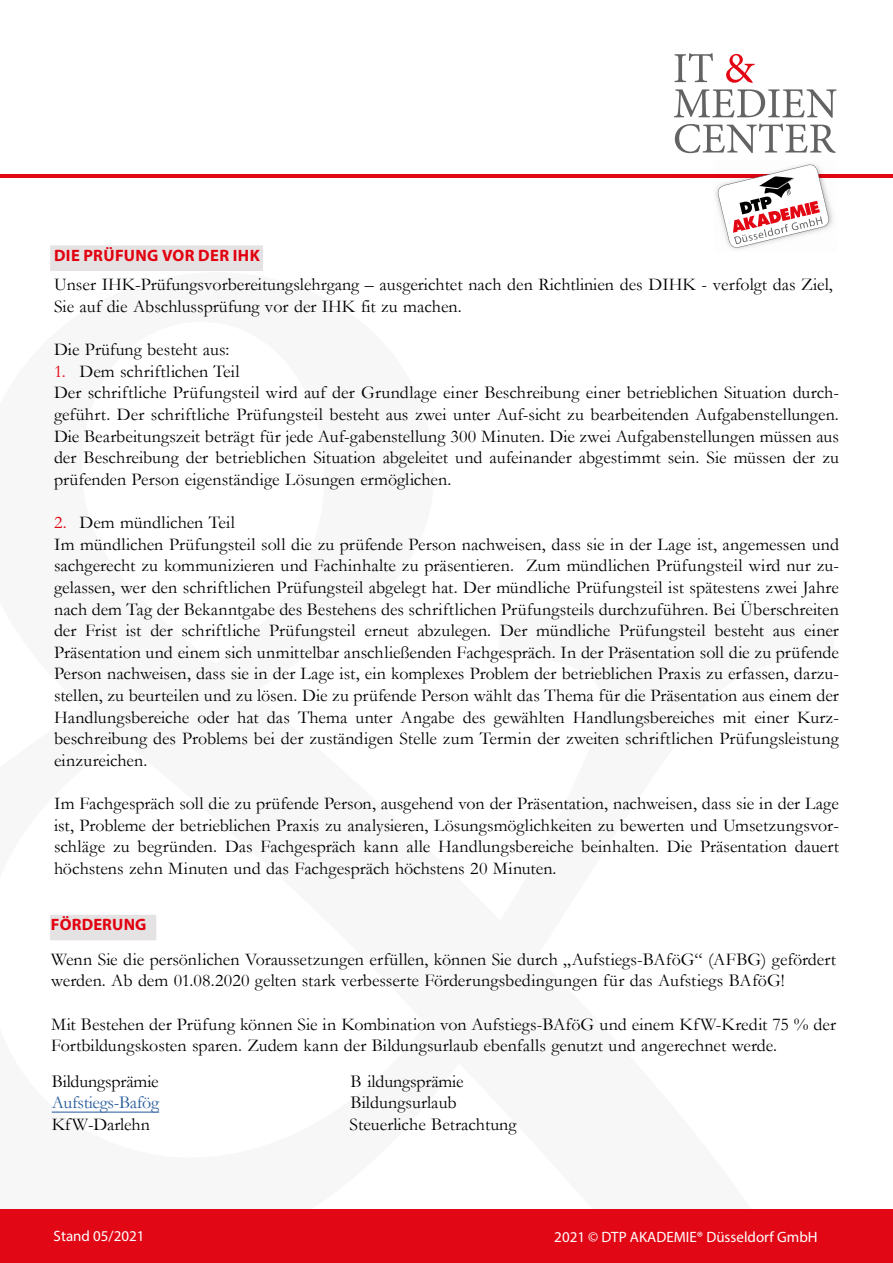
<style>
.page{position:relative;width:893px;height:1263px;background:#fff}
.page>*{position:absolute;margin:0;border:0;box-sizing:border-box;transform-origin:0 0}
.t1{font:18px/21.6px "Garamond";color:#000}
.t2{font:18px "Garamond";letter-spacing:-.02em;color:#275b9b}
.t3{font:700 16.5px "Myriad Pro";letter-spacing:.015em;color:#e2000f}
.t4{font:15px "Myriad Pro";color:#fff}
.s1{color:#e2000f}
</style>
<div class="page">
<hr style="left:0;top:174px;width:893px;height:4px;background:#e20714">
<svg style="left:675px;top:124px;width:161px;height:29px"></svg>
<svg style="left:674px;top:89px;width:162px;height:29px"></svg>
<svg style="left:726px;top:54px;width:28px;height:29px"></svg>
<svg style="left:675px;top:53px;width:38px;height:29px"></svg>
<img style="left:715px;top:192px;width:118px;height:34px">
<svg style="left:716px;top:164px;width:114px;height:85px"></svg>
<div style="left:0;top:1210px;width:893px;height:53px;background:#e20714"></div>
<div style="left:50px;top:246px;width:213px;height:25px;background:#e4e2e2"></div>
<div style="left:50px;top:919px;width:106px;height:17px;background:#e4e2e2"></div>
<hr style="left:52px;top:1112px;width:107px;height:1px;background:#275b9b">
<p class="t3" style="left:54px;top:244px;width:207px">DIE PRÜFUNG VOR DER IHK</p>
<p class="t1" style="left:54px;top:274px;width:780px">Unser IHK-Prüfungsvorbereitungslehrgang – ausgerichtet nach den Richtlinien des DIHK - verfolgt das Ziel,<br>Sie auf die Abschlussprüfung vor der IHK fit zu machen.</p>
<p class="t1" style="left:54px;top:338px;width:177px">Die Prüfung besteht aus:</p>
<p class="t1" style="left:54px;top:360px;width:786px"><span class="s1">1.</span> Dem schriftlichen Teil<br>Der schriftliche Prüfungsteil wird auf der Grundlage einer Beschreibung einer betrieblichen Situation durch&shy;geführt. Der schriftliche Prüfungsteil besteht aus zwei unter Auf-sicht zu bearbeitenden Aufgabenstellungen.<br>Die Bearbeitungszeit beträgt für jede Auf-gabenstellung 300 Minuten. Die zwei Aufgabenstellungen müssen aus der Beschreibung der betrieblichen Situation abgeleitet und aufeinander abgestimmt sein. Sie müssen der zu prüfenden Person eigenständige Lösungen ermöglichen.</p>
<p class="t1" style="left:54px;top:511px;width:786px"><span class="s1">2.</span> Dem mündlichen Teil<br>Im mündlichen Prüfungsteil soll die zu prüfende Person nachweisen, dass sie in der Lage ist, angemessen und sachgerecht zu kommunizieren und Fachinhalte zu präsentieren. Zum mündlichen Prüfungsteil wird nur zu&shy;gelassen, wer den schriftlichen Prüfungsteil abgelegt hat. Der mündliche Prüfungsteil ist spätestens zwei Jahre nach dem Tag der Bekanntgabe des Bestehens des schriftlichen Prüfungsteils durchzuführen. Bei Überschreiten der Frist ist der schriftliche Prüfungsteil erneut abzulegen. Der mündliche Prüfungsteil besteht aus einer Präsentation und einem sich unmittelbar anschließenden Fachgespräch. In der Präsentation soll die zu prüfende Person nachweisen, dass sie in der Lage ist, ein komplexes Problem der betrieblichen Praxis zu erfassen, darzu&shy;stellen, zu beurteilen und zu lösen. Die zu prüfende Person wählt das Thema für die Präsentation aus einem der Handlungsbereiche oder hat das Thema unter Angabe des gewählten Handlungsbereiches mit einer Kurz&shy;beschreibung des Problems bei der zuständigen Stelle zum Termin der zweiten schriftlichen Prüfungsleistung einzureichen.</p>
<p class="t1" style="left:54px;top:792px;width:786px;text-align:justify">Im Fachgespräch soll die zu prüfende Person, ausgehend von der Präsentation, nachweisen, dass sie in der Lage ist, Probleme der betrieblichen Praxis zu analysieren, Lösungsmöglichkeiten zu bewerten und Umsetzungsvor&shy;schläge zu begründen. Das Fachgespräch kann alle Handlungsbereiche beinhalten. Die Präsentation dauert höchstens zehn Minuten und das Fachgespräch höchstens 20 Minuten.</p>
<p class="t3" style="left:51px;top:914px;width:97px">FÖRDERUNG</p>
<p class="t1" style="left:51px;top:948px;width:786px">Wenn Sie die persönlichen Voraussetzungen erfüllen, können Sie durch „Aufstiegs-BAföG“ (AFBG) gefördert werden. Ab dem 01.08.2020 gelten stark verbesserte Förderungsbedingungen für das Aufstiegs BAföG!</p>
<p class="t1" style="left:51px;top:1013px;width:786px">Mit Bestehen der Prüfung können Sie in Kombination von Aufstiegs-BAföG und einem KfW-Kredit 75 % der<br>Fortbildungskosten sparen. Zudem kann der Bildungsurlaub ebenfalls genutzt und angerechnet werde.</p>
<p class="t1" style="left:52px;top:1070px;width:109px">Bildungsprämie</p>
<p class="t1" style="left:350px;top:1070px;width:115px">B ildungsprämie</p>
<p class="t2" style="left:52px;top:1090px;width:109px">Aufstiegs-Bafög</p>
<p class="t1" style="left:351px;top:1091px;width:108px">Bildungsurlaub</p>
<p class="t1" style="left:52px;top:1113px;width:100px">KfW-Darlehn</p>
<p class="t1" style="left:350px;top:1113px;width:168px">Steuerliche Betrachtung</p>
<p class="t4" style="left:54px;top:1226px;width:92px">Stand 05/2021</p>
<p class="t4" style="left:554px;top:1227px;width:265px">2021 © DTP AKADEMIE® Düsseldorf GmbH</p>
</div>
